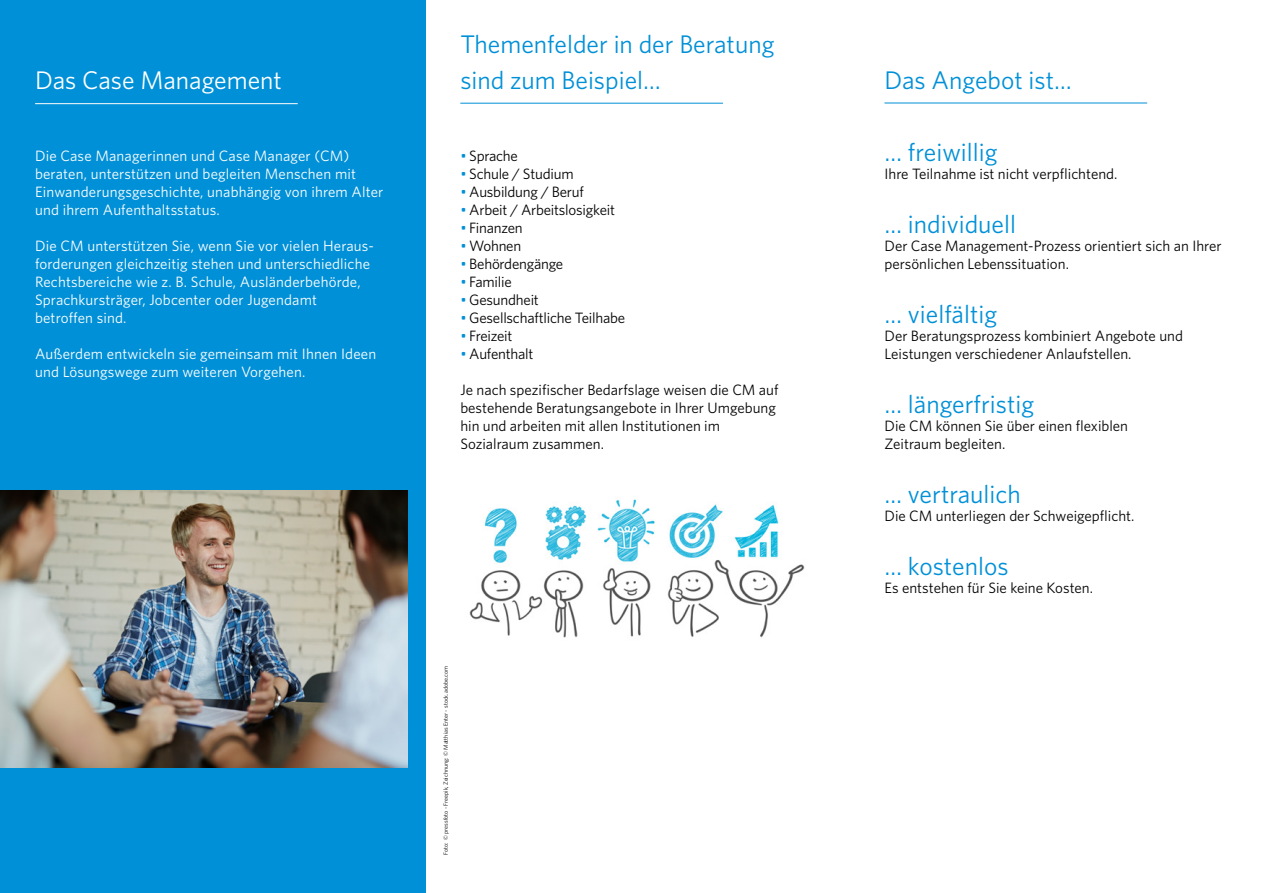
<style>
.page{position:relative;width:1263px;height:893px;background:#fff}
.page>*{position:absolute;margin:0;border:0;box-sizing:border-box;transform-origin:0 0}
.t1{font:25.5px/36px "Whitney";color:#0090d7}
.t2{font:25.5px "Whitney";color:#fff}
.t3{font:15px/18px "Whitney";color:#020203}
.t4{font:15px/18px "Whitney";letter-spacing:.01em;color:#fff}
.t5{font:6px "Whitney";color:#000}
.s1{color:#0090d7}
</style>
<div class="page">
<div style="left:0;top:0;width:425px;height:893px;background:#0090d7"></div>
<hr style="left:884px;top:103px;width:263px;height:1px;background:#0090d7">
<hr style="left:460px;top:103px;width:263px;height:1px;background:#0090d7">
<hr style="left:35px;top:103px;width:263px;height:1px;background:#fff">
<img style="left:0;top:490px;width:407px;height:278px">
<img style="left:469px;top:499px;width:336px;height:139px">
<h1 class="t2" style="left:35px;top:63px;width:248px">Das Case Management</h1>
<p class="t4" style="left:35px;top:146px;width:350px">Die Case Managerinnen und Case Manager (CM) beraten, unterstützen und begleiten Menschen mit Einwanderungsgeschichte, unabhängig von ihrem Alter und ihrem Aufenthaltsstatus.</p>
<p class="t4" style="left:35px;top:236px;width:340px">Die CM unterstützen Sie, wenn Sie vor vielen Heraus&shy;forderungen gleichzeitig stehen und unterschiedliche Rechtsbereiche wie z. B. Schule, Ausländerbehörde, Sprachkursträger, Jobcenter oder Jugendamt betroffen sind.</p>
<p class="t4" style="left:35px;top:344px;width:343px">Außerdem entwickeln sie gemeinsam mit Ihnen Ideen und Lösungswege zum weiteren Vorgehen.</p>
<h1 class="t1" style="left:460px;top:26px;width:316px">Themenfelder in der Beratung sind zum Beispiel…</h1>
<p class="t3" style="left:460px;top:146px;width:59px"><span class="s1">•</span> Sprache</p>
<p class="t3" style="left:460px;top:164px;width:115px"><span class="s1">•</span> Schule / Studium</p>
<p class="t3" style="left:460px;top:182px;width:125px"><span class="s1">•</span> Ausbildung / Beruf</p>
<p class="t3" style="left:460px;top:200px;width:156px"><span class="s1">•</span> Arbeit / Arbeitslosigkeit</p>
<p class="t3" style="left:460px;top:218px;width:64px"><span class="s1">•</span> Finanzen</p>
<p class="t3" style="left:460px;top:236px;width:62px"><span class="s1">•</span> Wohnen</p>
<p class="t3" style="left:460px;top:254px;width:104px"><span class="s1">•</span> Behördengänge</p>
<p class="t3" style="left:460px;top:272px;width:53px"><span class="s1">•</span> Familie</p>
<p class="t3" style="left:460px;top:290px;width:80px"><span class="s1">•</span> Gesundheit</p>
<p class="t3" style="left:460px;top:308px;width:166px"><span class="s1">•</span> Gesellschaftliche Teilhabe</p>
<p class="t3" style="left:460px;top:326px;width:54px"><span class="s1">•</span> Freizeit</p>
<p class="t3" style="left:460px;top:344px;width:75px"><span class="s1">•</span> Aufenthalt</p>
<p class="t3" style="left:460px;top:380px;width:320px">Je nach spezifischer Bedarfslage weisen die CM auf bestehende Beratungsangebote in Ihrer Umgebung hin und arbeiten mit allen Institutionen im Sozialraum zusammen.</p>
<p class="t5" style="left:442px;top:855px;width:190px;rotate:-90deg">Foto: © pressfoto - Freepik, Zeichnung: © Matthias Enter - stock.adobe.com</p>
<h1 class="t1" style="left:884px;top:62px;width:189px">Das Angebot ist…</h1>
<h1 class="t1" style="left:884px;top:134px;width:115px">… freiwillig</h1>
<p class="t3" style="left:884px;top:164px;width:234px">Ihre Teilnahme ist nicht verpflichtend.</p>
<h1 class="t1" style="left:884px;top:206px;width:133px">… individuell</h1>
<p class="t3" style="left:884px;top:236px;width:339px">Der Case Management-Prozess orientiert sich an Ihrer persönlichen Lebenssituation.</p>
<h1 class="t1" style="left:884px;top:296px;width:114px">… vielfältig</h1>
<p class="t3" style="left:884px;top:326px;width:300px">Der Beratungsprozess kombiniert Angebote und<br>Leistungen verschiedener Anlaufstellen.</p>
<h1 class="t1" style="left:884px;top:386px;width:151px">… längerfristig</h1>
<p class="t3" style="left:884px;top:416px;width:245px">Die CM können Sie über einen flexiblen<br>Zeitraum begleiten.</p>
<h1 class="t1" style="left:884px;top:476px;width:138px">… vertraulich</h1>
<p class="t3" style="left:884px;top:506px;width:251px">Die CM unterliegen der Schweigepflicht.</p>
<h1 class="t1" style="left:884px;top:548px;width:126px">… kostenlos</h1>
<p class="t3" style="left:884px;top:578px;width:210px">Es entstehen für Sie keine Kosten.</p>
</div>
